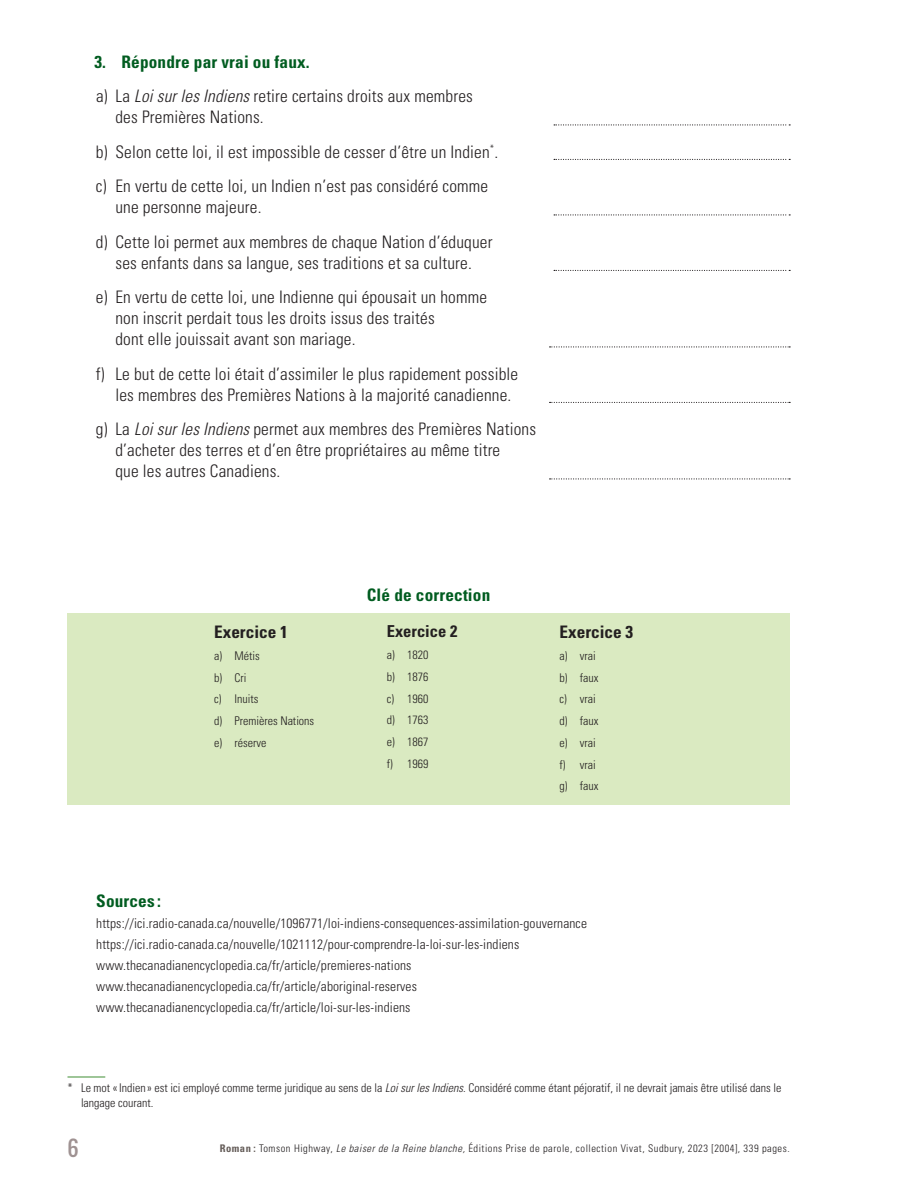
<style>
.page{position:relative;width:918px;height:1188px;background:#fff}
.page>*{position:absolute;margin:0;border:0;box-sizing:border-box;transform-origin:0 0}
.t1{font:21px "Oswald";color:#9f9292}
.t2{font:300 condensed 17.25px/34.5px "Univers";letter-spacing:.01em;color:#231f20}
.t3{font:700 condensed 17.25px "Univers";letter-spacing:.01em;color:#015c20}
.t4{font:700 condensed 17.25px "Univers";color:#231f20}
.t5{font:700 condensed 16.5px "Univers";color:#231f20}
.t6{font:300 condensed 13.5px/21px "Univers";letter-spacing:.01em;color:#231f20}
.t7{font:300 condensed 12px/21.8px "Univers";color:#231f20}
.t8{font:300 condensed 10.5px "Univers";letter-spacing:.05em;color:#231f20}
.s1{font-weight:700;color:#015c20}
.s2{font-style:italic}
.s3{font-weight:700;color:#645c58}
</style>
<div class="page">
<div style="left:68px;top:613px;width:722px;height:192px;background:#daeac1"></div>
<svg style="left:554px;top:124px;width:236px;height:1px"></svg>
<svg style="left:554px;top:159px;width:236px;height:1px"></svg>
<svg style="left:554px;top:214px;width:236px;height:1px"></svg>
<svg style="left:554px;top:270px;width:236px;height:1px"></svg>
<svg style="left:550px;top:346px;width:240px;height:1px"></svg>
<svg style="left:550px;top:402px;width:240px;height:1px"></svg>
<svg style="left:550px;top:478px;width:240px;height:1px"></svg>
<hr style="left:68px;top:1077px;width:37px;height:1px;background:#3f8d33">
<p class="t2" style="left:94px;top:44px;width:380px"><span class="s1">3. Répondre par vrai ou faux.<br></span>a) La <span class="s2">Loi sur les Indiens</span> retire certains droits aux membres</p>
<p class="t2" style="left:96px;top:100px;width:404px;text-indent:20px">des Premières Nations.<br>b) Selon cette loi, il est impossible de cesser d’être un Indien<sup>*</sup>. c) En vertu de cette loi, un Indien n’est pas considéré comme</p>
<p class="t2" style="left:96px;top:190px;width:398px;text-indent:20px">une personne majeure.<br>d) Cette loi permet aux membres de chaque Nation d’éduquer</p>
<p class="t2" style="left:96px;top:245px;width:393px;text-align:center">ses enfants dans sa langue, ses traditions et sa culture.<br>e) En vertu de cette loi, une Indienne qui épousait un homme</p>
<p class="t2" style="left:115px;top:308px;width:321px;line-height:21px">non inscrit perdait tous les droits issus des traités dont elle jouissait avant son mariage.</p>
<p class="t2" style="left:115px;top:363px;width:404px;line-height:21px;text-indent:-19px">f) Le but de cette loi était d’assimiler le plus rapidement possible les membres des Premières Nations à la majorité canadienne.</p>
<p class="t2" style="left:115px;top:419px;width:422px;line-height:21px;text-indent:-19px">g) La <span class="s2">Loi sur les Indiens</span> permet aux membres des Premières Nations d’acheter des terres et d’en être propriétaires au même titre<br>que les autres Canadiens.</p>
<p class="t4" style="left:214px;top:621px;width:75px">Exercice 1</p>
<p class="t7" style="left:214px;top:645px;width:102px">a) Métis<br>b) Cri<br>c) Inuits<br>d) Premières Nations e) réserve</p>
<p class="t3" style="left:367px;top:585px;width:125px">Clé de correction</p>
<p class="t5" style="left:387px;top:621px;width:72px">Exercice 2</p>
<p class="t7" style="left:387px;top:644px;width:43px;text-align:justify">a) 1820 b) 1876 c) 1960 d) 1763 e) 1867 f) 1969</p>
<p class="t4" style="left:559px;top:621px;width:75px">Exercice 3</p>
<p class="t7" style="left:559px;top:645px;width:40px">a) vrai b) faux c) vrai d) faux e) vrai f) vrai g) faux</p>
<p class="t3" style="left:96px;top:890px;width:66px">Sources :</p>
<p class="t6" style="left:96px;top:913px;width:492px">https://ici.radio-canada.ca/nouvelle/1096771/loi-indiens-consequences-assimilation-gouvernance https://ici.radio-canada.ca/nouvelle/1021112/pour-comprendre-la-loi-sur-les-indiens www.thecanadianencyclopedia.ca/fr/article/premieres-nations www.thecanadianencyclopedia.ca/fr/article/aboriginal-reserves www.thecanadianencyclopedia.ca/fr/article/loi-sur-les-indiens</p>
<p class="t7" style="left:81px;top:1080px;width:702px;line-height:15px;text-indent:-14px">* Le mot «Indien » est ici employé comme terme juridique au sens de la <span class="s2">Loi sur les Indiens</span>. Considéré comme étant péjoratif, il ne devrait jamais être utilisé dans le langage courant.</p>
<p class="t1" style="left:68px;top:1132px;width:13px">6</p>
<p class="t8" style="left:220px;top:1142px;width:572px"><span class="s3">Roman :</span> Tomson Highway, <span class="s2">Le baiser de la Reine blanche,</span> Éditions Prise de parole, collection Vivat, Sudbury, 2023 [2004], 339 pages.</p>
</div>
